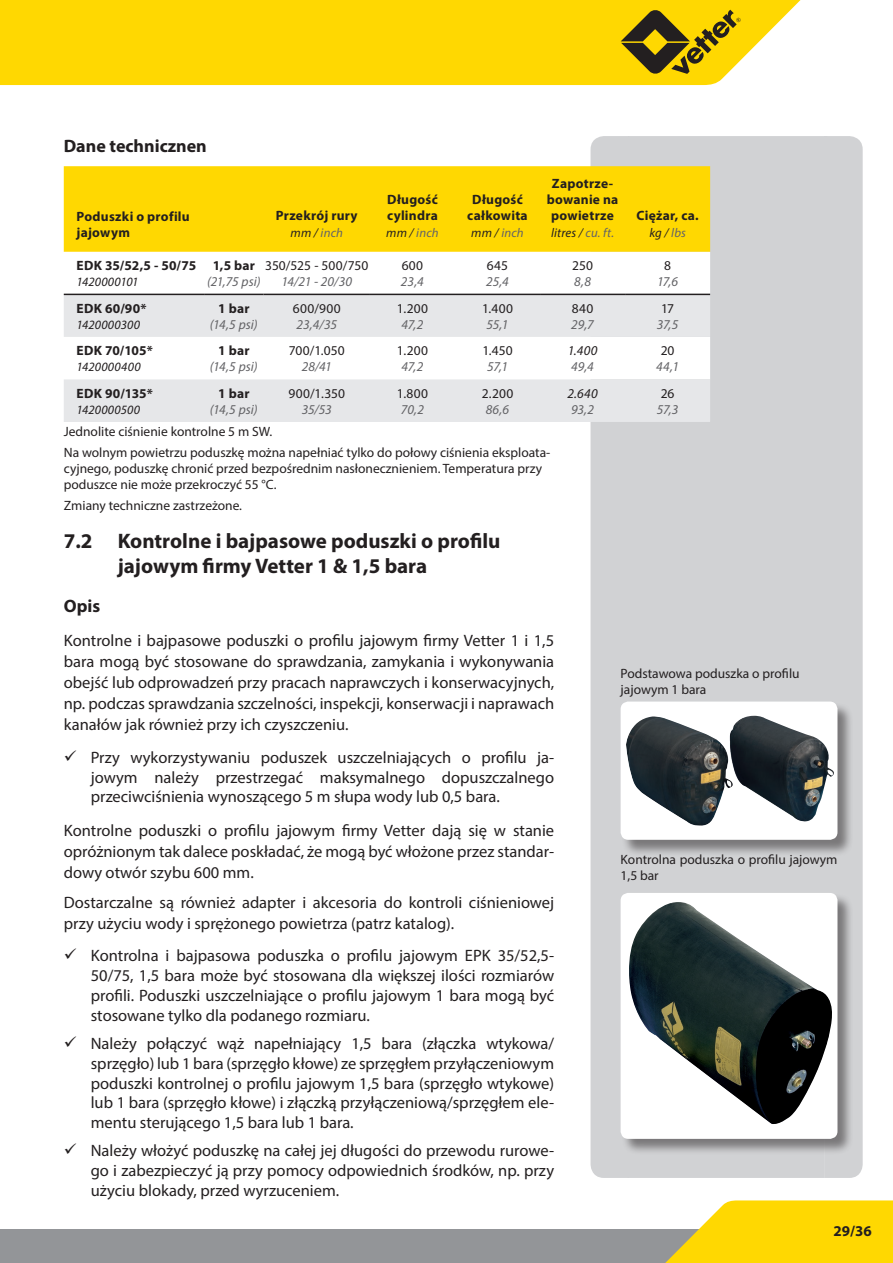
<style>
.page{position:relative;width:893px;height:1263px;background:#fff}
.page>*{position:absolute;margin:0;border:0;box-sizing:border-box;transform-origin:0 0}
.t1{font:700 21px/25.2px "Myriad Pro";color:#231f20}
.t2{font:700 18px "Myriad Pro";color:#231f20}
.t3{font:16.5px/19.8px "Myriad Pro";color:#231f20;text-align:justify}
.t4{font:700 15px "Myriad Pro";color:#231f20}
.t5{font:13.5px/16.2px "Myriad Pro";color:#231f20}
.t6{font:700 13.5px/16.2px "Myriad Pro";letter-spacing:.02em;color:#231f20}
.t7{font:italic 13.5px "Myriad Pro";letter-spacing:-.015em;color:#636366}
.t8{font:italic 13.5px "Myriad Pro";letter-spacing:.02em;color:#231f20}
.t9{font:italic 12.75px "Myriad Pro";letter-spacing:.01em;color:#231f20}
.t10{font:italic 12.75px "Myriad Pro";letter-spacing:.015em;color:#636366}
.t11{font:italic 12.75px "Myriad Pro";letter-spacing:-.01em;color:#231f20}
.s1{color:#231f20}
.s2{color:#636366}
</style>
<div class="page">
<div style="left:0;top:1229px;width:893px;height:34px;background:#939598"></div>
<div style="left:0;top:0;width:801px;height:85px;background:#ffd801"></div>
<svg style="left:665px;top:1200px;width:228px;height:63px"></svg>
<svg style="left:621px;top:10px;width:120px;height:64px"></svg>
<div style="left:591px;top:136px;width:37px;height:1042px;background:#d1d2d4"></div>
<div style="left:628px;top:136px;width:196px;height:1042px;background:#d1d2d4"></div>
<div style="left:824px;top:136px;width:39px;height:1042px;background:#d1d2d4"></div>
<div style="left:64px;top:166px;width:646px;height:86px;background:#ffd801"></div>
<svg style="left:64px;top:252px;width:646px;height:42px"></svg>
<svg style="left:64px;top:295px;width:646px;height:127px;fill:#e6e7e9"></svg>
<hr style="left:64px;top:294px;width:140px;height:1px;background:#231f20">
<hr style="left:204px;top:294px;width:60px;height:1px;background:#231f20">
<hr style="left:264px;top:294px;width:106px;height:1px;background:#231f20">
<hr style="left:370px;top:294px;width:85px;height:1px;background:#231f20">
<hr style="left:455px;top:294px;width:85px;height:1px;background:#231f20">
<hr style="left:540px;top:294px;width:85px;height:1px;background:#231f20">
<hr style="left:625px;top:294px;width:85px;height:1px;background:#231f20">
<div style="left:621px;top:702px;width:233px;height:154px;background:#231f20;opacity:.5"></div>
<div style="left:621px;top:701px;width:216px;height:139px;background:#fff;border-radius:8px"></div>
<img style="left:626px;top:716px;width:208px;height:110px">
<div style="left:621px;top:893px;width:233px;height:263px;background:#231f20;opacity:.5"></div>
<div style="left:621px;top:893px;width:216px;height:246px;background:#fff;border-radius:8px"></div>
<img style="left:629px;top:902px;width:203px;height:222px">
<p class="t2" style="left:64px;top:134px;width:145px">Dane technicznen</p>
<p class="t6" style="left:77px;top:208px;width:115px">Poduszki o profilu jajowym</p>
<p class="t6" style="left:276px;top:207px;width:83px">Przekrój rury</p>
<p class="t10" style="left:291px;top:225px;width:54px"><span class="s1">mm /</span> inch</p>
<p class="t6" style="left:387px;top:191px;width:52px">Długość cylindra</p>
<p class="t10" style="left:386px;top:225px;width:54px"><span class="s1">mm /</span> inch</p>
<p class="t6" style="left:467px;top:191px;width:62px;text-align:center">Długość całkowita</p>
<p class="t10" style="left:471px;top:225px;width:54px"><span class="s1">mm /</span> inch</p>
<p class="t6" style="left:547px;top:175px;width:73px;text-align:center">Zapotrze&shy;bowanie na powietrze</p>
<p class="t9" style="left:551px;top:225px;width:65px">litres / <span class="s2">cu. ft.</span></p>
<p class="t6" style="left:636px;top:207px;width:64px">Ciężar, ca.</p>
<p class="t9" style="left:649px;top:225px;width:38px">kg / <span class="s2">lbs</span></p>
<p class="t6" style="left:77px;top:256px;width:121px">EDK 35/52,5 - 50/75</p>
<p class="t11" style="left:77px;top:274px;width:63px">1420000101</p>
<p class="t6" style="left:213px;top:257px;width:44px">1,5 bar</p>
<p class="t7" style="left:207px;top:273px;width:55px">(21,75 psi)</p>
<p class="t5" style="left:265px;top:257px;width:105px">350/525 - 500/750</p>
<p class="t7" style="left:281px;top:273px;width:72px">14/21 - 20/30</p>
<p class="t5" style="left:402px;top:257px;width:23px">600</p>
<p class="t7" style="left:401px;top:273px;width:24px">23,4</p>
<p class="t5" style="left:487px;top:257px;width:23px">645</p>
<p class="t7" style="left:486px;top:273px;width:24px">25,4</p>
<p class="t5" style="left:572px;top:257px;width:22px">250</p>
<p class="t7" style="left:574px;top:273px;width:18px">8,8</p>
<p class="t5" style="left:664px;top:257px;width:8px">8</p>
<p class="t7" style="left:657px;top:273px;width:23px">17,6</p>
<p class="t6" style="left:77px;top:300px;width:72px">EDK 60/90*</p>
<p class="t9" style="left:77px;top:317px;width:65px">1420000300</p>
<p class="t6" style="left:218px;top:300px;width:33px">1 bar</p>
<p class="t7" style="left:210px;top:316px;width:49px">(14,5 psi)</p>
<p class="t5" style="left:293px;top:300px;width:49px">600/900</p>
<p class="t7" style="left:296px;top:316px;width:42px">23,4/35</p>
<p class="t5" style="left:397px;top:300px;width:33px">1.200</p>
<p class="t7" style="left:402px;top:316px;width:23px">47,2</p>
<p class="t5" style="left:482px;top:300px;width:33px">1.400</p>
<p class="t7" style="left:487px;top:316px;width:23px">55,1</p>
<p class="t5" style="left:572px;top:300px;width:23px">840</p>
<p class="t7" style="left:571px;top:316px;width:24px">29,7</p>
<p class="t5" style="left:661px;top:300px;width:15px">17</p>
<p class="t7" style="left:657px;top:316px;width:23px">37,5</p>
<p class="t6" style="left:77px;top:342px;width:78px">EDK 70/105*</p>
<p class="t9" style="left:77px;top:359px;width:66px">1420000400</p>
<p class="t6" style="left:218px;top:342px;width:33px">1 bar</p>
<p class="t7" style="left:210px;top:358px;width:49px">(14,5 psi)</p>
<p class="t5" style="left:289px;top:342px;width:57px">700/1.050</p>
<p class="t7" style="left:302px;top:359px;width:32px">28/41</p>
<p class="t5" style="left:397px;top:342px;width:33px">1.200</p>
<p class="t7" style="left:402px;top:359px;width:23px">47,2</p>
<p class="t5" style="left:482px;top:342px;width:32px">1.450</p>
<p class="t7" style="left:487px;top:359px;width:22px">57,1</p>
<p class="t8" style="left:568px;top:342px;width:31px">1.400</p>
<p class="t7" style="left:571px;top:359px;width:24px">49,4</p>
<p class="t5" style="left:661px;top:342px;width:15px">20</p>
<p class="t7" style="left:656px;top:359px;width:24px">44,1</p>
<p class="t6" style="left:77px;top:384px;width:78px">EDK 90/135*</p>
<p class="t9" style="left:77px;top:402px;width:65px">1420000500</p>
<p class="t6" style="left:218px;top:385px;width:33px">1 bar</p>
<p class="t7" style="left:210px;top:401px;width:49px">(14,5 psi)</p>
<p class="t5" style="left:289px;top:385px;width:58px">900/1.350</p>
<p class="t7" style="left:302px;top:401px;width:32px">35/53</p>
<p class="t5" style="left:397px;top:385px;width:33px">1.800</p>
<p class="t7" style="left:401px;top:401px;width:25px">70,2</p>
<p class="t5" style="left:482px;top:385px;width:33px">2.200</p>
<p class="t7" style="left:486px;top:401px;width:25px">86,6</p>
<p class="t8" style="left:567px;top:385px;width:32px">2.640</p>
<p class="t7" style="left:571px;top:401px;width:25px">93,2</p>
<p class="t5" style="left:661px;top:385px;width:15px">26</p>
<p class="t7" style="left:657px;top:401px;width:23px">57,3</p>
<p class="t5" style="left:64px;top:421px;width:488px;line-height:20.4px">Jednolite ciśnienie kontrolne 5 m SW.<br>Na wolnym powietrzu poduszkę można napełniać tylko do połowy ciśnienia eksploata-</p>
<p class="t5" style="left:64px;top:460px;width:480px">cyjnego, poduszkę chronić przed bezpośrednim nasłonecznieniem. Temperatura przy poduszce nie może przekroczyć 55 °C.</p>
<p class="t5" style="left:64px;top:497px;width:180px">Zmiany techniczne zastrzeżone.</p>
<p class="t1" style="left:118px;top:527px;width:384px;text-indent:-54px">7.2 Kontrolne i bajpasowe poduszki o profilu jajowym firmy Vetter 1 &amp; 1,5 bara</p>
<p class="t2" style="left:64px;top:595px;width:38px">Opis</p>
<p class="t3" style="left:64px;top:630px;width:492px;line-height:21px">Kontrolne i bajpasowe poduszki o profilu jajowym firmy Vetter 1 i 1,5 bara mogą być stosowane do sprawdzania, zamykania i wykonywania obejść lub odprowadzeń przy pracach naprawczych i konserwacyjnych, np. podczas sprawdzania szczelności, inspekcji, konserwacji i naprawach kanałów jak również przy ich czyszczeniu.</p>
<p class="t3" style="left:91px;top:747px;width:465px">Przy wykorzystywaniu poduszek uszczelniających o profilu ja&shy;jowym należy przestrzegać maksymalnego dopuszczalnego przeciwciśnienia wynoszącego 5 m słupa wody lub 0,5 bara.</p>
<p class="t3" style="left:64px;top:820px;width:492px;line-height:21px">Kontrolne poduszki o profilu jajowym firmy Vetter dają się w stanie opróżnionym tak dalece poskładać, że mogą być włożone przez standar&shy;dowy otwór szybu 600 mm.</p>
<p class="t3" style="left:64px;top:891px;width:492px;line-height:21px">Dostarczalne są również adapter i akcesoria do kontroli ciśnieniowej przy użyciu wody i sprężonego powietrza (patrz katalog).</p>
<p class="t3" style="left:91px;top:945px;width:465px">Kontrolna i bajpasowa poduszka o profilu jajowym EPK 35/52,5- 50/75, 1,5 bara może być stosowana dla większej ilości rozmiarów profili. Poduszki uszczelniające o profilu jajowym 1 bara mogą być stosowane tylko dla podanego rozmiaru.</p>
<p class="t3" style="left:91px;top:1033px;width:465px">Należy połączyć wąż napełniający 1,5 bara (złączka wtykowa/ sprzęgło) lub 1 bara (sprzęgło kłowe) ze sprzęgłem przyłączeniowym poduszki kontrolnej o profilu jajowym 1,5 bara (sprzęgło wtykowe) lub 1 bara (sprzęgło kłowe) i złączką przyłączeniową/sprzęgłem ele&shy;mentu sterującego 1,5 bara lub 1 bara.</p>
<p class="t3" style="left:91px;top:1141px;width:465px">Należy włożyć poduszkę na całej jej długości do przewodu rurowe&shy;go i zabezpieczyć ją przy pomocy odpowiednich środków, np. przy użyciu blokady, przed wyrzuceniem.</p>
<p class="t5" style="left:621px;top:665px;width:180px">Podstawowa poduszka o profilu jajowym 1 bara</p>
<p class="t5" style="left:621px;top:851px;width:218px">Kontrolna poduszka o profilu jajowym<br>1,5 bar</p>
<p class="t4" style="left:833px;top:1221px;width:40px">29/36</p>
</div>
